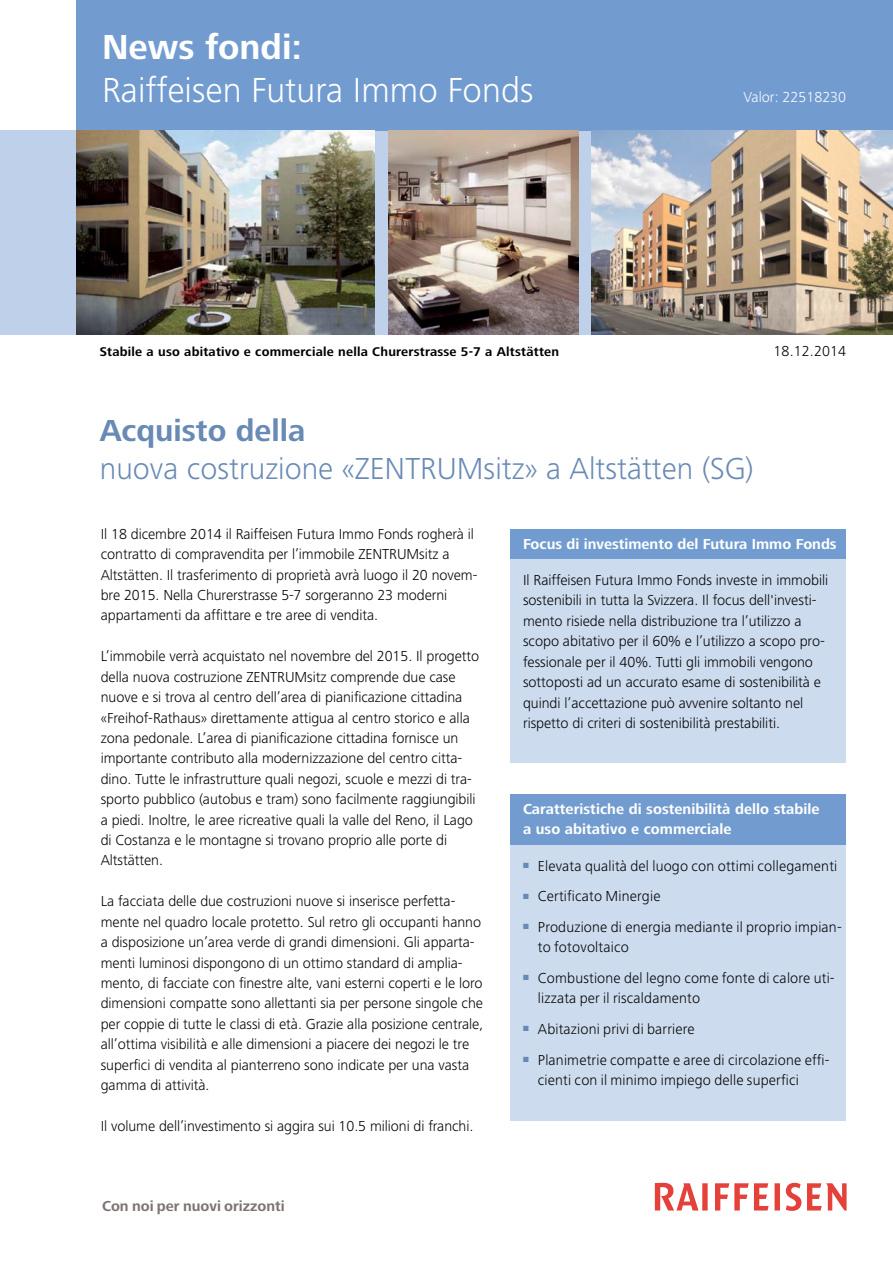
<style>
.page{position:relative;width:893px;height:1263px;background:#fff}
.page>*{position:absolute;margin:0;border:0;box-sizing:border-box;transform-origin:0 0}
.t1{font:300 36px "Frutiger Next LT";color:#fff}
.t2{font:700 36px "Frutiger Next LT";color:#fff}
.t3{font:300 31.5px "Frutiger Next LT";color:#698ab5}
.t4{font:700 31.5px "Frutiger Next LT";color:#698ab5}
.t5{font:300 15px/20.4px "Frutiger Next LT";letter-spacing:-.005em;color:#000}
.t6{font:700 15px/20.4px "Frutiger Next LT";letter-spacing:.005em;color:#fff}
.t7{font:700 15px "Frutiger Next LT";color:#7e7471}
.t8{font:300 15px "Frutiger Next LT";color:#fff}
.t9{font:700 13.2px "Frutiger Next LT";letter-spacing:.02em;color:#000}
</style>
<div class="page">
<div style="left:0;top:131px;width:893px;height:204px;background:#bfd1ea"></div>
<svg style="left:655px;top:1183px;width:192px;height:28px"></svg>
<div style="left:77px;top:0;width:816px;height:131px;background:#729cd0"></div>
<img style="left:77px;top:131px;width:297px;height:204px">
<img style="left:388px;top:131px;width:190px;height:204px">
<img style="left:591px;top:131px;width:302px;height:204px">
<div style="left:510px;top:529px;width:336px;height:30px;background:#729cd0"></div>
<div style="left:510px;top:559px;width:336px;height:204px;background:#cddbee"></div>
<div style="left:510px;top:794px;width:336px;height:51px;background:#729cd0"></div>
<div style="left:510px;top:845px;width:336px;height:275px;background:#cddbee"></div>
<h1 class="t2" style="left:102px;top:27px;width:202px">News fondi:</h1>
<h1 class="t1" style="left:102px;top:70px;width:433px">Raiffeisen Futura Immo Fonds</h1>
<p class="t8" style="left:743px;top:89px;width:104px">Valor: 22518230</p>
<p class="t9" style="left:100px;top:344px;width:461px">Stabile a uso abitativo e commerciale nella Churerstrasse 5-7 a Altstätten</p>
<p class="t5" style="left:774px;top:341px;width:74px">18.12.2014</p>
<h2 class="t4" style="left:100px;top:413px;width:207px">Acquisto della</h2>
<h2 class="t3" style="left:100px;top:451px;width:655px">nuova costruzione «ZENTRUMsitz» a Altstätten (SG)</h2>
<p class="t5" style="left:101px;top:524px;width:378px">Il 18 dicembre 2014 il Raiffeisen Futura Immo Fonds rogherà il contratto di compravendita per l’immobile ZENTRUMsitz a Altstätten. Il trasferimento di proprietà avrà luogo il 20 novem&shy;bre 2015. Nella Churerstrasse 5-7 sorgeranno 23 moderni appartamenti da affittare e tre aree di vendita.</p>
<p class="t5" style="left:101px;top:646px;width:380px">L’immobile verrà acquistato nel novembre del 2015. Il progetto della nuova costruzione ZENTRUMsitz comprende due case nuove e si trova al centro dell’area di pianificazione cittadina «Freihof-Rathaus» direttamente attigua al centro storico e alla zona pedonale. L’area di pianificazione cittadina fornisce un importante contributo alla modernizzazione del centro citta&shy;dino. Tutte le infrastrutture quali negozi, scuole e mezzi di tra&shy;sporto pubblico (autobus e tram) sono facilmente raggiungibili a piedi. Inoltre, le aree ricreative quali la valle del Reno, il Lago di Costanza e le montagne si trovano proprio alle porte di Altstätten.</p>
<p class="t5" style="left:101px;top:891px;width:384px">La facciata delle due costruzioni nuove si inserisce perfetta&shy;mente nel quadro locale protetto. Sul retro gli occupanti hanno a disposizione un’area verde di grandi dimensioni. Gli apparta&shy;menti luminosi dispongono di un ottimo standard di amplia&shy;mento, di facciate con finestre alte, vani esterni coperti e le loro dimensioni compatte sono allettanti sia per persone singole che per coppie di tutte le classi di età. Grazie alla posizione centrale, all’ottima visibilità e alle dimensioni a piacere dei negozi le tre superfici di vendita al pianterreno sono indicate per una vasta gamma di attività.</p>
<p class="t5" style="left:101px;top:1116px;width:374px">Il volume dell’investimento si aggira sui 10.5 milioni di franchi.</p>
<p class="t7" style="left:102px;top:1197px;width:184px">Con noi per nuovi orizzonti</p>
<p class="t6" style="left:523px;top:534px;width:315px">Focus di investimento del Futura Immo Fonds</p>
<p class="t5" style="left:523px;top:570px;width:307px">Il Raiffeisen Futura Immo Fonds investe in immobili sostenibili in tutta la Svizzera. Il focus dell'investi&shy;mento risiede nella distribuzione tra l’utilizzo a scopo abitativo per il 60% e l’utilizzo a scopo pro&shy;fessionale per il 40%. Tutti gli immobili vengono sottoposti ad un accurato esame di sostenibilità e quindi l’accettazione può avvenire soltanto nel rispetto di criteri di sostenibilità prestabiliti.</p>
<p class="t6" style="left:523px;top:799px;width:298px">Caratteristiche di sostenibilità dello stabile a uso abitativo e commerciale</p>
<p class="t5" style="left:523px;top:855px;width:316px"><sup>■</sup> Elevata qualità del luogo con ottimi collegamenti</p>
<p class="t5" style="left:523px;top:886px;width:139px"><sup>■</sup> Certificato Minergie</p>
<p class="t5" style="left:538px;top:917px;width:305px;text-indent:-15px"><sup>■</sup> Produzione di energia mediante il proprio impian&shy;to fotovoltaico</p>
<p class="t5" style="left:538px;top:968px;width:298px;text-indent:-15px"><sup>■</sup> Combustione del legno come fonte di calore uti&shy;lizzata per il riscaldamento</p>
<p class="t5" style="left:523px;top:1019px;width:173px"><sup>■</sup> Abitazioni privi di barriere</p>
<p class="t5" style="left:538px;top:1049px;width:293px;text-indent:-15px"><sup>■</sup> Planimetrie compatte e aree di circolazione effi&shy;cienti con il minimo impiego delle superfici</p>
</div>
